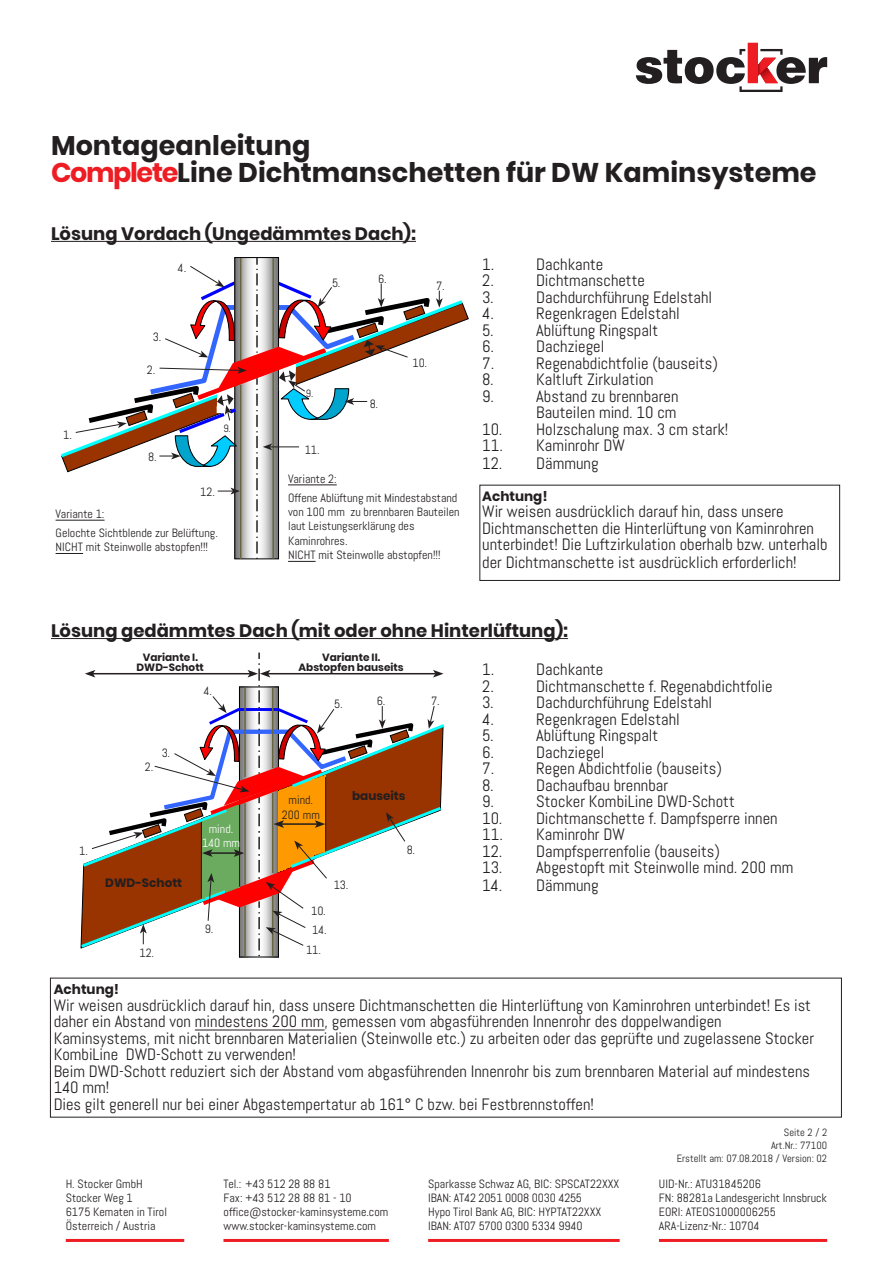
<style>
.page{position:relative;width:893px;height:1263px;background:#fff}
.page>*{position:absolute;margin:0;border:0;box-sizing:border-box;transform-origin:0 0}
.t1{font:700 27px/27px "Poppins";color:#231f20}
.t2{font:700 18px "Poppins";color:#231f20}
.t3{font:16.5px/16.5px "Abel";color:#231f20}
.t4{font:700 13.5px "Poppins";color:#231f20}
.t5{font:12px/14px "Abel";color:#231f20}
.t6{font:700 12px "Poppins";color:#231f20}
.t7{font:12px/14.4px "Abel";color:#fff;text-align:center}
.t8{font:10.5px/12.6px "Abel";color:#231f20;text-align:right}
.t9{font:700 10.5px/10.5px "Poppins";color:#231f20;text-align:center}
.s1{color:#ee1d23}
</style>
<div class="page">
<hr style="left:51px;top:241px;width:365px;height:1px;background:#231f20">
<svg style="left:443px;top:300px;width:23px;height:29px"></svg>
<hr style="left:51px;top:638px;width:517px;height:1px;background:#231f20">
<div style="left:480px;top:485px;width:360px;height:96px;border:1px solid #231f20"></div>
<hr style="left:195px;top:1030px;width:130px;height:1px;background:#231f20">
<svg style="left:80px;top:652px;width:365px;height:304px"></svg>
<svg style="left:56px;top:258px;width:387px;height:304px"></svg>
<svg style="left:636px;top:43px;width:191px;height:49px"></svg>
<hr style="left:66px;top:1239px;width:118px;height:3px;background:#ee1d23">
<hr style="left:223px;top:1239px;width:166px;height:3px;background:#ee1d23">
<hr style="left:428px;top:1239px;width:192px;height:3px;background:#ee1d23">
<hr style="left:659px;top:1239px;width:168px;height:3px;background:#ee1d23">
<h1 class="t1" style="left:51px;top:132px;width:767px">Montageanleitung<br><span class="s1">Complete</span>Line Dichtmanschetten für DW Kaminsysteme</h1>
<p class="t2" style="left:51px;top:223px;width:366px">Lösung Vordach (Ungedämmtes Dach):</p>
<p class="t5" style="left:63px;top:428px;width:10px">1.</p>
<p class="t5" style="left:178px;top:261px;width:10px">4.</p>
<p class="t5" style="left:153px;top:330px;width:10px">3.</p>
<p class="t5" style="left:147px;top:363px;width:10px">2.</p>
<p class="t5" style="left:148px;top:450px;width:10px">8.</p>
<p class="t8" style="left:223px;top:422px;width:9px">9.</p>
<p class="t5" style="left:200px;top:485px;width:16px">12.</p>
<p class="t5" style="left:56px;top:504px;width:164px;line-height:18.9px">Variante 1:<br>Gelochte Sichtblende zur Belüftung.</p>
<p class="t5" style="left:56px;top:540px;width:154px">NICHT mit Steinwolle abstopfen!!!</p>
<p class="t5" style="left:332px;top:276px;width:10px">5.</p>
<p class="t5" style="left:378px;top:272px;width:10px">6.</p>
<p class="t8" style="left:306px;top:387px;width:9px">9.</p>
<p class="t5" style="left:305px;top:443px;width:16px">11.</p>
<p class="t5" style="left:370px;top:397px;width:10px">8.</p>
<p class="t5" style="left:436px;top:279px;width:10px">7.</p>
<p class="t5" style="left:413px;top:356px;width:16px">10.</p>
<p class="t5" style="left:288px;top:469px;width:171px;line-height:18.9px">Variante 2:<br>Offene Ablüftung mit Mindestabstand</p>
<p class="t5" style="left:288px;top:505px;width:173px;line-height:14.4px">von 100 mm zu brennbaren Bauteilen laut Leistungserklärung des<br>Kaminrohres.<br>NICHT mit Steinwolle abstopfen!!!</p>
<p class="t3" style="left:482px;top:256px;width:14px">1.</p>
<p class="t3" style="left:536px;top:256px;width:69px">Dachkante</p>
<p class="t3" style="left:482px;top:272px;width:13px">2.</p>
<p class="t3" style="left:536px;top:272px;width:110px">Dichtmanschette</p>
<p class="t3" style="left:482px;top:289px;width:13px">3.</p>
<p class="t3" style="left:536px;top:289px;width:177px">Dachdurchführung Edelstahl</p>
<p class="t3" style="left:482px;top:305px;width:13px">4.</p>
<p class="t3" style="left:536px;top:305px;width:145px">Regenkragen Edelstahl</p>
<p class="t3" style="left:482px;top:322px;width:13px">5.</p>
<p class="t3" style="left:536px;top:322px;width:123px">Ablüftung Ringspalt</p>
<p class="t3" style="left:482px;top:338px;width:13px">6.</p>
<p class="t3" style="left:536px;top:338px;width:70px">Dachziegel</p>
<p class="t3" style="left:482px;top:355px;width:14px">7.</p>
<p class="t3" style="left:536px;top:355px;width:183px">Regenabdichtfolie (bauseits)</p>
<p class="t3" style="left:482px;top:371px;width:13px">8.</p>
<p class="t3" style="left:536px;top:371px;width:119px">Kaltluft Zirkulation</p>
<p class="t3" style="left:482px;top:388px;width:13px">9.</p>
<p class="t3" style="left:536px;top:388px;width:144px">Abstand zu brennbaren<br>Bauteilen mind. 10 cm</p>
<p class="t3" style="left:482px;top:421px;width:248px">10. Holzschalung max. 3 cm stark!</p>
<p class="t3" style="left:482px;top:437px;width:144px">11. Kaminrohr DW</p>
<p class="t3" style="left:482px;top:455px;width:118px">12. Dämmung</p>
<p class="t4" style="left:482px;top:488px;width:67px">Achtung!</p>
<p class="t3" style="left:482px;top:503px;width:347px">Wir weisen ausdrücklich darauf hin, dass unsere<br>Dichtmanschetten die Hinterlüftung von Kaminrohren unterbindet! Die Luftzirkulation oberhalb bzw. unterhalb</p>
<p class="t3" style="left:482px;top:554px;width:316px">der Dichtmanschette ist ausdrücklich erforderlich!</p>
<p class="t2" style="left:51px;top:620px;width:519px">Lösung gedämmtes Dach (mit oder ohne Hinterlüftung):</p>
<p class="t3" style="left:482px;top:661px;width:14px">1.</p>
<p class="t3" style="left:536px;top:661px;width:69px">Dachkante</p>
<p class="t3" style="left:482px;top:678px;width:13px">2.</p>
<p class="t3" style="left:536px;top:678px;width:238px">Dichtmanschette f. Regenabdichtfolie</p>
<p class="t3" style="left:482px;top:694px;width:13px">3.</p>
<p class="t3" style="left:536px;top:694px;width:177px">Dachdurchführung Edelstahl</p>
<p class="t3" style="left:482px;top:711px;width:13px">4.</p>
<p class="t3" style="left:536px;top:711px;width:145px">Regenkragen Edelstahl</p>
<p class="t3" style="left:482px;top:727px;width:13px">5.</p>
<p class="t3" style="left:536px;top:727px;width:123px">Ablüftung Ringspalt</p>
<p class="t3" style="left:482px;top:744px;width:13px">6.</p>
<p class="t3" style="left:536px;top:744px;width:70px">Dachziegel</p>
<p class="t3" style="left:482px;top:760px;width:14px">7.</p>
<p class="t3" style="left:536px;top:760px;width:187px">Regen Abdichtfolie (bauseits)</p>
<p class="t3" style="left:482px;top:777px;width:13px">8.</p>
<p class="t3" style="left:536px;top:777px;width:133px">Dachaufbau brennbar</p>
<p class="t3" style="left:482px;top:793px;width:13px">9.</p>
<p class="t3" style="left:536px;top:793px;width:200px">Stocker KombiLine DWD-Schott</p>
<p class="t3" style="left:482px;top:810px;width:297px">10. Dichtmanschette f. Dampfsperre innen</p>
<p class="t3" style="left:482px;top:826px;width:144px">11. Kaminrohr DW</p>
<p class="t3" style="left:482px;top:843px;width:239px">12. Dampfsperrenfolie (bauseits)</p>
<p class="t3" style="left:482px;top:859px;width:313px">13. Abgestopft mit Steinwolle mind. 200 mm</p>
<p class="t3" style="left:482px;top:877px;width:118px">14. Dämmung</p>
<p class="t9" style="left:137px;top:652px;width:69px">Variante I.<br>DWD-Schott</p>
<p class="t9" style="left:299px;top:652px;width:107px">Variante II.<br>Abstopfen bauseits</p>
<p class="t5" style="left:203px;top:684px;width:10px">4.</p>
<p class="t5" style="left:334px;top:697px;width:10px">5.</p>
<p class="t5" style="left:377px;top:694px;width:10px">6.</p>
<p class="t5" style="left:431px;top:694px;width:10px">7.</p>
<p class="t5" style="left:162px;top:745px;width:10px">3.</p>
<p class="t5" style="left:145px;top:759px;width:10px">2.</p>
<p class="t6" style="left:352px;top:788px;width:55px">bauseits</p>
<p class="t5" style="left:282px;top:793px;width:40px;line-height:14.4px;text-align:center">mind.<br>200 mm</p>
<p class="t7" style="left:202px;top:821px;width:39px">mind.<br>140 mm</p>
<p class="t5" style="left:407px;top:843px;width:10px">8.</p>
<p class="t5" style="left:79px;top:844px;width:10px">1.</p>
<p class="t6" style="left:105px;top:875px;width:78px">DWD-Schott</p>
<p class="t5" style="left:334px;top:877px;width:16px">13.</p>
<p class="t5" style="left:140px;top:946px;width:16px">12.</p>
<p class="t5" style="left:205px;top:922px;width:10px">9.</p>
<p class="t5" style="left:311px;top:904px;width:16px">10.</p>
<p class="t5" style="left:306px;top:942px;width:16px">11.</p>
<p class="t5" style="left:312px;top:922px;width:16px">14.</p>
<p class="t4" style="left:54px;top:981px;width:67px">Achtung!</p>
<p class="t3" style="left:54px;top:997px;width:762px">Wir weisen ausdrücklich darauf hin, dass unsere Dichtmanschetten die Hinterlüftung von Kaminrohren unterbindet! Es ist daher ein Abstand von mindestens 200 mm, gemessen vom abgasführenden Innenrohr des doppelwandigen Kaminsystems, mit nicht brennbaren Materialien (Steinwolle etc.) zu arbeiten oder das geprüfte und zugelassene Stocker KombiLine DWD-Schott zu verwenden!<br>Beim DWD-Schott reduziert sich der Abstand vom abgasführenden Innenrohr bis zum brennbaren Material auf mindestens 140 mm!<br>Dies gilt generell nur bei einer Abgastempertatur ab 161° C bzw. bei Festbrennstoffen!</p>
<p class="t8" style="left:677px;top:1126px;width:152px">Seite 2 / 2<br>Art.Nr.: 77100<br>Erstellt am: 07.08.2018 / Version: 02</p>
<p class="t5" style="left:66px;top:1177px;width:103px">H. Stocker GmbH<br>Stocker Weg 1<br>6175 Kematen in Tirol<br>Österreich / Austria</p>
<p class="t5" style="left:224px;top:1177px;width:166px">Tel.: +43 512 28 88 81<br>Fax: +43 512 28 88 81 - 10 office@stocker-kaminsysteme.com www.stocker-kaminsysteme.com</p>
<p class="t5" style="left:428px;top:1177px;width:193px">Sparkasse Schwaz AG, BIC: SPSCAT22XXX IBAN: AT42 2051 0008 0030 4255<br>Hypo Tirol Bank AG, BIC: HYPTAT22XXX IBAN: AT07 5700 0300 5334 9940</p>
<p class="t5" style="left:659px;top:1177px;width:170px">UID-Nr.: ATU31845206<br>FN: 88281a Landesgericht Innsbruck<br>EORI: ATEOS1000006255<br>ARA-Lizenz-Nr.: 10704</p>
</div>
